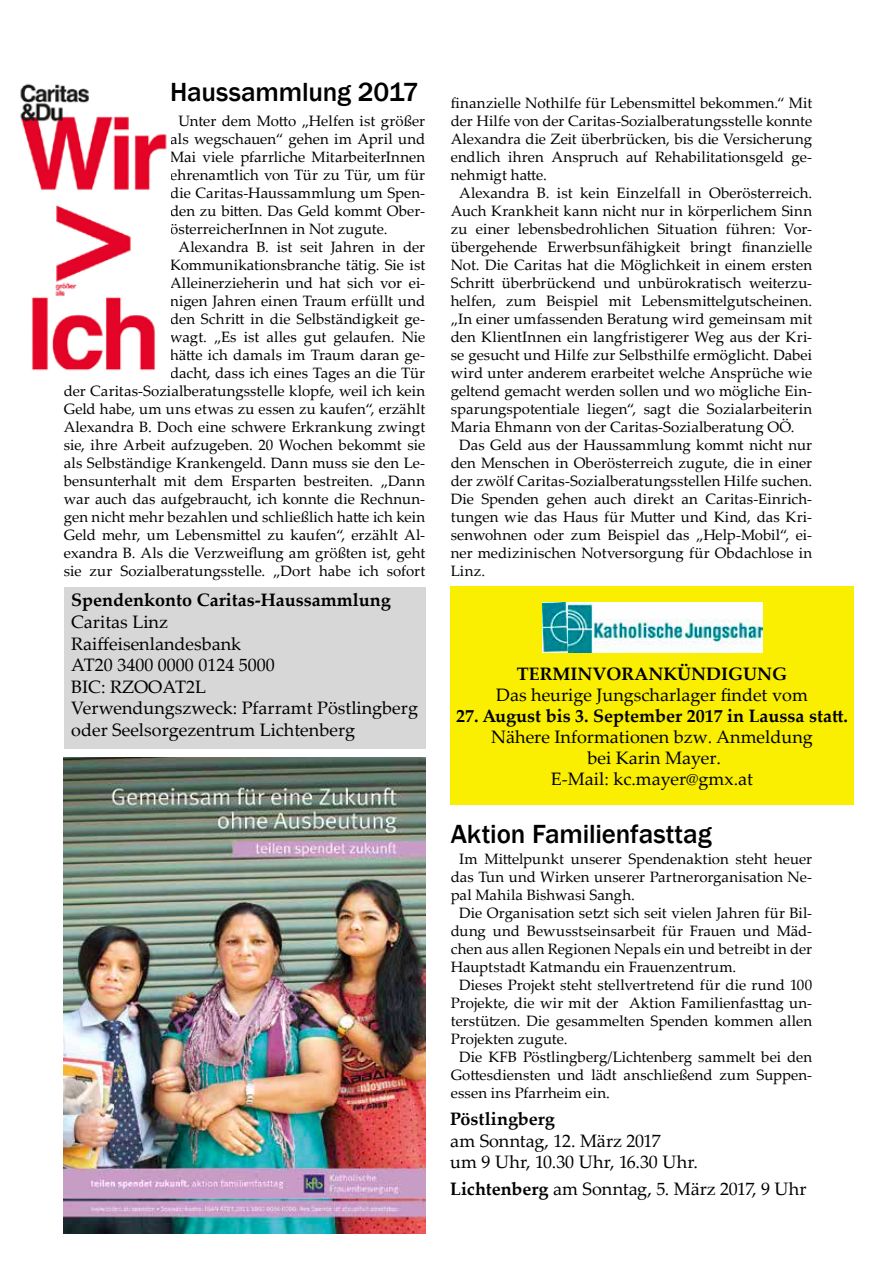
<style>
.page{position:relative;width:893px;height:1263px;background:#fff}
.page>*{position:absolute;margin:0;border:0;box-sizing:border-box;transform-origin:0 0}
.t1{font:500 27px "Franklin Gothic";letter-spacing:-.005em;color:#000}
.t2{font:18px/21.6px "Palatino Linotype";color:#000}
.t3{font:700 18px "Palatino Linotype";color:#000}
.t4{font:15px "Palatino Linotype";color:#000}
.s1{font-weight:700}
</style>
<div class="page">
<div style="left:64px;top:587px;width:361px;height:162px;background:#d8d7d7"></div>
<img style="left:20px;top:83px;width:147px;height:288px">
<img style="left:64px;top:758px;width:361px;height:476px">
<div style="left:450px;top:587px;width:404px;height:218px;background:#faef00"></div>
<img style="left:543px;top:602px;width:219px;height:51px">
<h1 class="t1" style="left:170px;top:75px;width:250px">Haussammlung 2017</h1>
<p class="t4" style="left:179px;top:110px;width:248px">Unter dem Motto „Helfen ist größer</p>
<p class="t4" style="left:170px;top:128px;width:257px">als wegschauen“ gehen im April und</p>
<p class="t4" style="left:170px;top:146px;width:257px">Mai viele pfarrliche MitarbeiterInnen</p>
<p class="t4" style="left:170px;top:164px;width:257px">ehrenamtlich von Tür zu Tür, um für</p>
<p class="t4" style="left:170px;top:182px;width:257px">die Caritas-Haussammlung um Spen-</p>
<p class="t4" style="left:170px;top:200px;width:257px">den zu bitten. Das Geld kommt Ober-</p>
<p class="t4" style="left:170px;top:218px;width:219px">österreicherInnen in Not zugute.</p>
<p class="t4" style="left:179px;top:236px;width:248px">Alexandra B. ist seit Jahren in der</p>
<p class="t4" style="left:170px;top:254px;width:257px">Kommunikationsbranche tätig. Sie ist</p>
<p class="t4" style="left:170px;top:272px;width:257px">Alleinerzieherin und hat sich vor ei-</p>
<p class="t4" style="left:170px;top:290px;width:257px">nigen Jahren einen Traum erfüllt und</p>
<p class="t4" style="left:170px;top:308px;width:257px">den Schritt in die Selbständigkeit ge-</p>
<p class="t4" style="left:170px;top:326px;width:257px">wagt. „Es ist alles gut gelaufen. Nie</p>
<p class="t4" style="left:170px;top:344px;width:257px">hätte ich damals im Traum daran ge-</p>
<p class="t4" style="left:170px;top:362px;width:257px">dacht, dass ich eines Tages an die Tür</p>
<p class="t4" style="left:64px;top:380px;width:363px">der Caritas-Sozialberatungsstelle klopfe, weil ich kein</p>
<p class="t4" style="left:64px;top:398px;width:363px">Geld habe, um uns etwas zu essen zu kaufen“, erzählt</p>
<p class="t4" style="left:64px;top:416px;width:363px">Alexandra B. Doch eine schwere Erkrankung zwingt</p>
<p class="t4" style="left:64px;top:434px;width:363px">sie, ihre Arbeit aufzugeben. 20 Wochen bekommt sie</p>
<p class="t4" style="left:64px;top:452px;width:363px">als Selbständige Krankengeld. Dann muss sie den Le-</p>
<p class="t4" style="left:64px;top:470px;width:363px">bensunterhalt mit dem Ersparten bestreiten. „Dann</p>
<p class="t4" style="left:64px;top:488px;width:363px">war auch das aufgebraucht, ich konnte die Rechnun-</p>
<p class="t4" style="left:64px;top:506px;width:363px">gen nicht mehr bezahlen und schließlich hatte ich kein</p>
<p class="t4" style="left:64px;top:524px;width:363px">Geld mehr, um Lebensmittel zu kaufen“, erzählt Al-</p>
<p class="t4" style="left:64px;top:542px;width:363px">exandra B. Als die Verzweiflung am größten ist, geht</p>
<p class="t4" style="left:64px;top:560px;width:363px">sie zur Sozialberatungsstelle. „Dort habe ich sofort</p>
<p class="t3" style="left:71px;top:587px;width:321px">Spendenkonto Caritas-Haussammlung</p>
<p class="t2" style="left:71px;top:610px;width:348px">Caritas Linz<br>Raiffeisenlandesbank<br>AT20 3400 0000 0124 5000<br>BIC: RZOOAT2L<br>Verwendungszweck: Pfarramt Pöstlingberg oder Seelsorgezentrum Lichtenberg</p>
<p class="t4" style="left:451px;top:92px;width:363px">finanzielle Nothilfe für Lebensmittel bekommen.“ Mit</p>
<p class="t4" style="left:451px;top:110px;width:363px">der Hilfe von der Caritas-Sozialberatungsstelle konnte</p>
<p class="t4" style="left:451px;top:128px;width:363px">Alexandra die Zeit überbrücken, bis die Versicherung</p>
<p class="t4" style="left:451px;top:146px;width:363px">endlich ihren Anspruch auf Rehabilitationsgeld ge-</p>
<p class="t4" style="left:451px;top:164px;width:98px">nehmigt hatte.</p>
<p class="t4" style="left:459px;top:182px;width:354px">Alexandra B. ist kein Einzelfall in Oberösterreich.</p>
<p class="t4" style="left:451px;top:200px;width:363px">Auch Krankheit kann nicht nur in körperlichem Sinn</p>
<p class="t4" style="left:451px;top:218px;width:363px">zu einer lebensbedrohlichen Situation führen: Vor-</p>
<p class="t4" style="left:451px;top:236px;width:363px">übergehende Erwerbsunfähigkeit bringt finanzielle</p>
<p class="t4" style="left:451px;top:254px;width:363px">Not. Die Caritas hat die Möglichkeit in einem ersten</p>
<p class="t4" style="left:451px;top:272px;width:363px">Schritt überbrückend und unbürokratisch weiterzu-</p>
<p class="t4" style="left:451px;top:290px;width:363px">helfen, zum Beispiel mit Lebensmittelgutscheinen.</p>
<p class="t4" style="left:451px;top:308px;width:363px">„In einer umfassenden Beratung wird gemeinsam mit</p>
<p class="t4" style="left:451px;top:326px;width:363px">den KlientInnen ein langfristigerer Weg aus der Kri-</p>
<p class="t4" style="left:451px;top:344px;width:363px">se gesucht und Hilfe zur Selbsthilfe ermöglicht. Dabei</p>
<p class="t4" style="left:451px;top:362px;width:363px">wird unter anderem erarbeitet welche Ansprüche wie</p>
<p class="t4" style="left:451px;top:380px;width:363px">geltend gemacht werden sollen und wo mögliche Ein-</p>
<p class="t4" style="left:451px;top:398px;width:363px">sparungspotentiale liegen“, sagt die Sozialarbeiterin</p>
<p class="t4" style="left:451px;top:416px;width:345px">Maria Ehmann von der Caritas-Sozialberatung OÖ.</p>
<p class="t4" style="left:459px;top:434px;width:354px">Das Geld aus der Haussammlung kommt nicht nur</p>
<p class="t4" style="left:451px;top:452px;width:363px">den Menschen in Oberösterreich zugute, die in einer</p>
<p class="t4" style="left:451px;top:470px;width:363px">der zwölf Caritas-Sozialberatungsstellen Hilfe suchen.</p>
<p class="t4" style="left:451px;top:488px;width:363px">Die Spenden gehen auch direkt an Caritas-Einrich-</p>
<p class="t4" style="left:451px;top:506px;width:363px">tungen wie das Haus für Mutter und Kind, das Kri-</p>
<p class="t4" style="left:451px;top:524px;width:363px">senwohnen oder zum Beispiel das „Help-Mobil“, ei-</p>
<p class="t4" style="left:451px;top:542px;width:363px">ner medizinischen Notversorgung für Obdachlose in</p>
<p class="t4" style="left:451px;top:560px;width:36px">Linz.</p>
<p class="t3" style="left:517px;top:661px;width:272px">TERMINVORANKÜNDIGUNG</p>
<p class="t2" style="left:496px;top:683px;width:313px">Das heurige Jungscharlager findet vom</p>
<p class="t3" style="left:456px;top:703px;width:393px">27. August bis 3. September 2017 in Laussa statt.</p>
<p class="t2" style="left:491px;top:726px;width:323px;line-height:21px;text-align:center">Nähere Informationen bzw. Anmeldung bei Karin Mayer.<br>E-Mail: kc.mayer@gmx.at</p>
<h1 class="t1" style="left:451px;top:817px;width:262px">Aktion Familienfasttag</h1>
<p class="t4" style="left:459px;top:848px;width:354px">Im Mittelpunkt unserer Spendenaktion steht heuer</p>
<p class="t4" style="left:451px;top:866px;width:363px">das Tun und Wirken unserer Partnerorganisation Ne-</p>
<p class="t4" style="left:451px;top:884px;width:186px">pal Mahila Bishwasi Sangh.</p>
<p class="t4" style="left:459px;top:902px;width:354px">Die Organisation setzt sich seit vielen Jahren für Bil-</p>
<p class="t4" style="left:451px;top:920px;width:363px">dung und Bewusstseinsarbeit für Frauen und Mäd-</p>
<p class="t4" style="left:451px;top:938px;width:363px">chen aus allen Regionen Nepals ein und betreibt in der</p>
<p class="t4" style="left:451px;top:956px;width:287px">Hauptstadt Katmandu ein Frauenzentrum.</p>
<p class="t4" style="left:459px;top:974px;width:354px">Dieses Projekt steht stellvertretend für die rund 100</p>
<p class="t4" style="left:451px;top:992px;width:363px">Projekte, die wir mit der Aktion Familienfasttag un-</p>
<p class="t4" style="left:451px;top:1010px;width:363px">terstützen. Die gesammelten Spenden kommen allen</p>
<p class="t4" style="left:451px;top:1028px;width:118px">Projekten zugute.</p>
<p class="t4" style="left:459px;top:1046px;width:354px">Die KFB Pöstlingberg/Lichtenberg sammelt bei den</p>
<p class="t4" style="left:451px;top:1064px;width:363px">Gottesdiensten und lädt anschließend zum Suppen-</p>
<p class="t4" style="left:451px;top:1082px;width:161px">essen ins Pfarrheim ein.</p>
<p class="t3" style="left:450px;top:1106px;width:106px">Pöstlingberg</p>
<p class="t2" style="left:450px;top:1129px;width:249px">am Sonntag, 12. März 2017<br>um 9 Uhr, 10.30 Uhr, 16.30 Uhr.</p>
<p class="t2" style="left:450px;top:1178px;width:358px"><span class="s1">Lichtenberg</span> am Sonntag, 5. März 2017, 9 Uhr</p>
</div>
